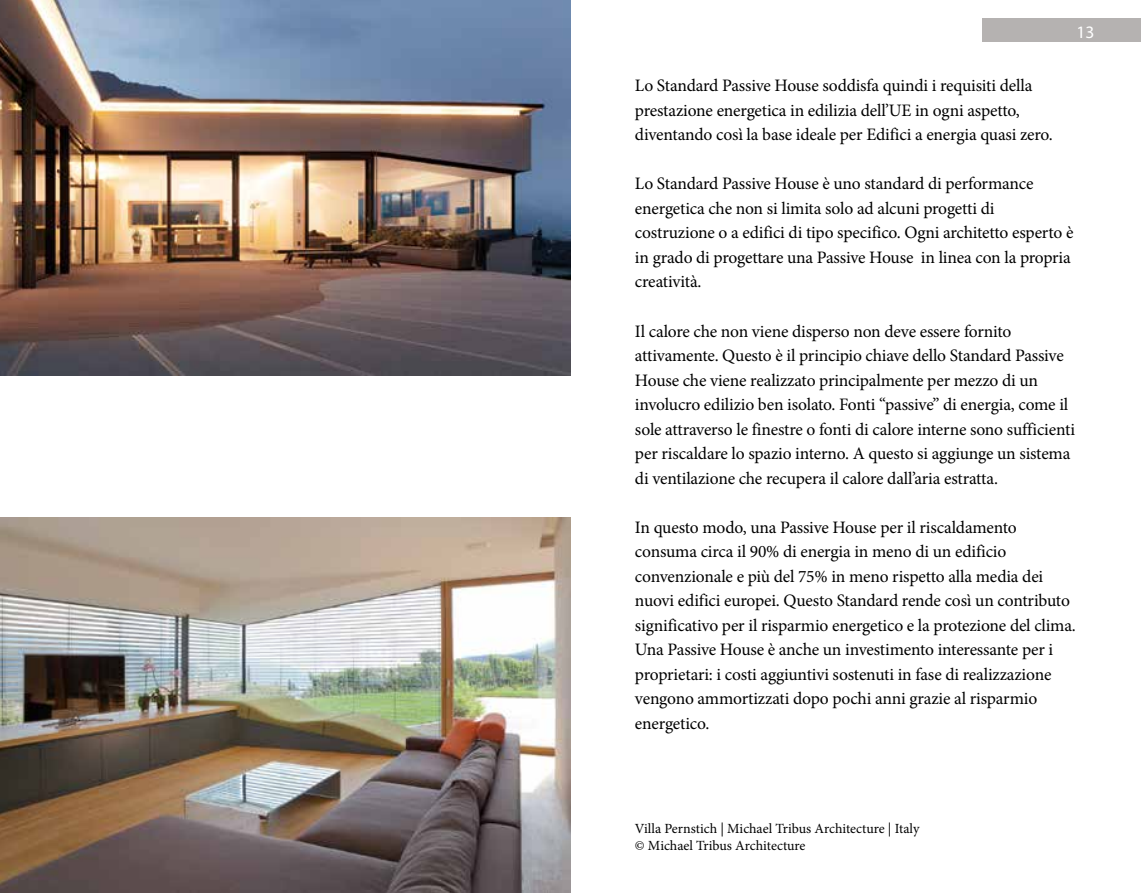
<style>
.page{position:relative;width:1141px;height:893px;background:#fff}
.page>*{position:absolute;margin:0;border:0;box-sizing:border-box;transform-origin:0 0}
.t1{font:17.5px/24.5px "Minion Pro";letter-spacing:-.01em;color:#000}
.t2{font:17.5px "Myriad Pro";color:#fff}
.t3{font:14px/16.8px "Minion Pro";letter-spacing:-.005em;color:#000}
</style>
<div class="page">
<div style="left:983px;top:19px;width:158px;height:23px;background:#b5b2b1"></div>
<img style="left:0;top:0;width:570px;height:376px">
<img style="left:0;top:517px;width:570px;height:376px">
<p class="t2" style="left:1076px;top:21px;width:19px">13</p>
<p class="t1" style="left:635px;top:74px;width:419px">Lo Standard Passive House soddisfa quindi i requisiti della prestazione energetica in edilizia dell’UE in ogni aspetto, diventando così la base ideale per Edifici a energia quasi zero.</p>
<p class="t1" style="left:635px;top:172px;width:440px">Lo Standard Passive House è uno standard di performance energetica che non si limita solo ad alcuni progetti di costruzione o a edifici di tipo specifico. Ogni architetto esperto è in grado di progettare una Passive House in linea con la propria creatività.</p>
<p class="t1" style="left:635px;top:319px;width:442px">Il calore che non viene disperso non deve essere fornito attivamente. Questo è il principio chiave dello Standard Passive House che viene realizzato principalmente per mezzo di un involucro edilizio ben isolato. Fonti “passive” di energia, come il sole attraverso le finestre o fonti di calore interne sono sufficienti per riscaldare lo spazio interno. A questo si aggiunge un sistema di ventilazione che recupera il calore dall’aria estratta.</p>
<p class="t1" style="left:635px;top:515px;width:442px">In questo modo, una Passive House per il riscaldamento consuma circa il 90% di energia in meno di un edificio convenzionale e più del 75% in meno rispetto alla media dei nuovi edifici europei. Questo Standard rende così un contributo significativo per il risparmio energetico e la protezione del clima.<br>Una Passive House è anche un investimento interessante per i proprietari: i costi aggiuntivi sostenuti in fase di realizzazione vengono ammortizzati dopo pochi anni grazie al risparmio energetico.</p>
<p class="t3" style="left:635px;top:820px;width:286px">Villa Pernstich | Michael Tribus Architecture | Italy © Michael Tribus Architecture</p>
</div>
